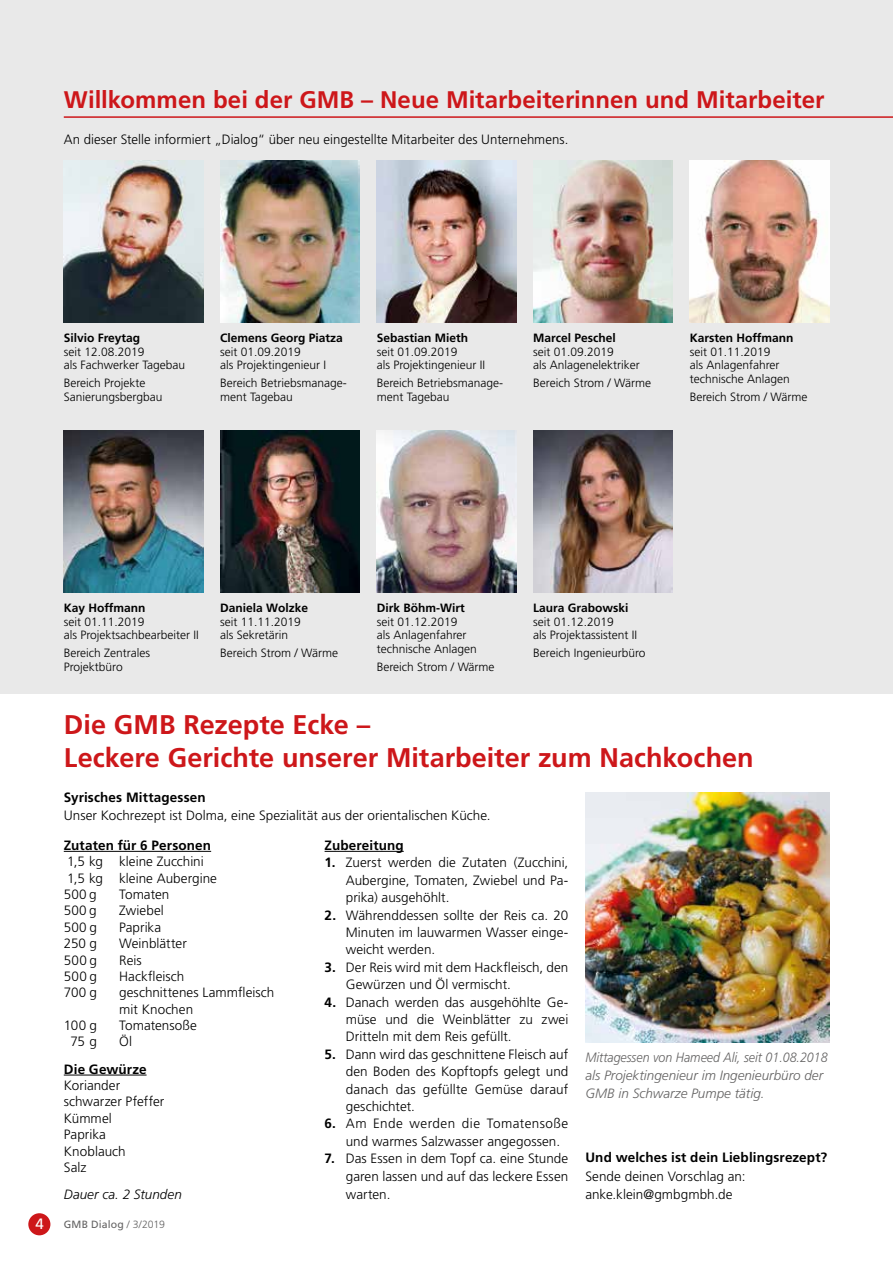
<style>
.page{position:relative;width:893px;height:1263px;background:#fff}
.page>*{position:absolute;margin:0;border:0;box-sizing:border-box;transform-origin:0 0}
.t1{font:700 27px/32.4px "Frutiger LT Std";color:#cd171a}
.t2{font:700 24px "Frutiger LT Std";color:#cd171a}
.t3{font:15px "Frutiger LT Std";color:#fff}
.t4{font:300 13.5px/17.4px "Frutiger LT Std";letter-spacing:.005em;color:#000}
.t5{font:italic 300 13.5px/18px "Frutiger LT Std";color:#646363;scale:.92 1}
.t6{font:700 13.5px "Frutiger LT Std";letter-spacing:.01em;color:#000}
.t7{font:italic 300 13.5px "Frutiger LT Std";letter-spacing:.005em;color:#000}
.t8{font:300 12px/13.5px "Frutiger LT Std";color:#000}
.t9{font:700 12px "Frutiger LT Std";color:#000}
.t10{font:10.5px "Frutiger LT Std";letter-spacing:.015em;color:#646363}
.s1{font-weight:300}
.s2{font-weight:700}
</style>
<div class="page">
<div style="left:28px;top:1213px;width:22px;height:22px;background:#cd171a;border-radius:50%"></div>
<div style="left:0;top:0;width:893px;height:693px;background:#e9e9e9"></div>
<img style="left:64px;top:161px;width:139px;height:162px">
<img style="left:220px;top:431px;width:140px;height:162px">
<img style="left:220px;top:161px;width:140px;height:162px">
<img style="left:377px;top:431px;width:139px;height:162px">
<img style="left:377px;top:161px;width:139px;height:162px">
<img style="left:690px;top:161px;width:139px;height:162px">
<img style="left:533px;top:161px;width:140px;height:162px">
<img style="left:64px;top:431px;width:139px;height:162px">
<img style="left:533px;top:431px;width:140px;height:162px">
<hr style="left:64px;top:116px;width:829px;height:2px;background:#cd171a">
<hr style="left:64px;top:851px;width:147px;height:1px;background:#000">
<hr style="left:64px;top:1075px;width:83px;height:1px;background:#000">
<hr style="left:325px;top:851px;width:79px;height:1px;background:#000">
<img style="left:585px;top:792px;width:244px;height:251px">
<h2 class="t2" style="left:64px;top:86px;width:762px">Willkommen bei der GMB – Neue Mitarbeiterinnen und Mitarbeiter</h2>
<p class="t4" style="left:64px;top:131px;width:506px">An dieser Stelle informiert „Dialog“ über neu eingestellte Mitarbeiter des Unternehmens.</p>
<p class="t9" style="left:64px;top:331px;width:78px">Silvio Freytag</p>
<p class="t8" style="left:64px;top:345px;width:123px">seit 12.08.2019<br>als Fachwerker Tagebau</p>
<p class="t8" style="left:64px;top:376px;width:100px">Bereich Projekte<br>Sanierungsbergbau</p>
<p class="t9" style="left:220px;top:331px;width:124px">Clemens Georg Piatza</p>
<p class="t8" style="left:220px;top:345px;width:107px">seit 01.09.2019<br>als Projektingenieur I</p>
<p class="t8" style="left:220px;top:376px;width:128px">Bereich Betriebsmanage&shy;ment Tagebau</p>
<p class="t9" style="left:377px;top:331px;width:93px">Sebastian Mieth</p>
<p class="t8" style="left:377px;top:345px;width:110px">seit 01.09.2019<br>als Projektingenieur II</p>
<p class="t8" style="left:377px;top:376px;width:128px">Bereich Betriebsmanage&shy;ment Tagebau</p>
<p class="t9" style="left:533px;top:331px;width:84px">Marcel Peschel</p>
<p class="t8" style="left:533px;top:345px;width:108px">seit 01.09.2019<br>als Anlagenelektriker</p>
<p class="t8" style="left:533px;top:376px;width:119px">Bereich Strom / Wärme</p>
<p class="t9" style="left:690px;top:331px;width:105px">Karsten Hoffmann</p>
<p class="t8" style="left:690px;top:345px;width:102px">seit 01.11.2019<br>als Anlagenfahrer technische Anlagen</p>
<p class="t8" style="left:690px;top:390px;width:119px">Bereich Strom / Wärme</p>
<p class="t9" style="left:64px;top:601px;width:83px">Kay Hoffmann</p>
<p class="t8" style="left:64px;top:615px;width:137px">seit 01.11.2019<br>als Projektsachbearbeiter II</p>
<p class="t8" style="left:64px;top:646px;width:88px">Bereich Zentrales<br>Projektbüro</p>
<p class="t9" style="left:220px;top:601px;width:89px">Daniela Wolzke</p>
<p class="t8" style="left:220px;top:615px;width:82px">seit 11.11.2019 als Sekretärin</p>
<p class="t8" style="left:220px;top:646px;width:119px">Bereich Strom / Wärme</p>
<p class="t9" style="left:377px;top:601px;width:90px">Dirk Böhm-Wirt</p>
<p class="t8" style="left:377px;top:615px;width:102px">seit 01.12.2019<br>als Anlagenfahrer technische Anlagen</p>
<p class="t8" style="left:377px;top:660px;width:119px">Bereich Strom / Wärme</p>
<p class="t9" style="left:533px;top:601px;width:97px">Laura Grabowski</p>
<p class="t8" style="left:533px;top:615px;width:105px">seit 01.12.2019<br>als Projektassistent II</p>
<p class="t8" style="left:533px;top:646px;width:114px">Bereich Ingenieurbüro</p>
<h1 class="t1" style="left:64px;top:709px;width:691px">Die GMB Rezepte Ecke –<br>Leckere Gerichte unserer Mitarbeiter zum Nachkochen</h1>
<p class="t6" style="left:64px;top:789px;width:144px">Syrisches Mittagessen</p>
<p class="t4" style="left:64px;top:806px;width:428px">Unser Kochrezept ist Dolma, eine Spezialität aus der orientalischen Küche.</p>
<p class="t6" style="left:64px;top:837px;width:149px">Zutaten für 6 Personen</p>
<p class="t4" style="left:64px;top:854px;width:155px;line-height:16.4px">1,5 kg kleine Zucchini<br>1,5 kg kleine Aubergine<br>500 g</p>
<p class="t4" style="left:119px;top:886px;width:52px">Tomaten</p>
<p class="t4" style="left:64px;top:902px;width:35px">500 g</p>
<p class="t4" style="left:119px;top:902px;width:46px">Zwiebel</p>
<p class="t4" style="left:64px;top:919px;width:35px">500 g</p>
<p class="t4" style="left:119px;top:919px;width:44px">Paprika</p>
<p class="t4" style="left:64px;top:935px;width:35px">250 g</p>
<p class="t4" style="left:119px;top:935px;width:69px">Weinblätter</p>
<p class="t4" style="left:64px;top:951px;width:35px">500 g</p>
<p class="t4" style="left:119px;top:951px;width:24px">Reis</p>
<p class="t4" style="left:64px;top:968px;width:35px">500 g</p>
<p class="t4" style="left:119px;top:968px;width:67px">Hackfleisch</p>
<p class="t4" style="left:64px;top:984px;width:35px">700 g</p>
<p class="t4" style="left:119px;top:985px;width:157px;line-height:16.4px">geschnittenes Lammfleisch mit Knochen</p>
<p class="t4" style="left:64px;top:1017px;width:35px">100 g</p>
<p class="t4" style="left:119px;top:1017px;width:79px">Tomatensoße</p>
<p class="t4" style="left:70px;top:1033px;width:28px">75 g</p>
<p class="t4" style="left:119px;top:1033px;width:14px">Öl</p>
<p class="t6" style="left:64px;top:1061px;width:84px">Die Gewürze</p>
<p class="t4" style="left:64px;top:1077px;width:102px;line-height:16.4px">Koriander schwarzer Pfeffer<br>Kümmel<br>Paprika<br>Knoblauch<br>Salz</p>
<p class="t7" style="left:64px;top:1187px;width:120px">Dauer ca. 2 Stunden</p>
<p class="t3" style="left:35px;top:1215px;width:10px">4</p>
<p class="t10" style="left:64px;top:1218px;width:103px">GMB Dialog <span class="s1">/ 3/2019</span></p>
<p class="t6" style="left:325px;top:837px;width:81px">Zubereitung</p>
<p class="t4" style="left:346px;top:854px;width:224px;text-align:justify;text-indent:-21px"><span class="s2">1.</span> Zuerst werden die Zutaten (Zucchini, Aubergine, Tomaten, Zwiebel und Pa&shy;prika) ausgehöhlt.</p>
<p class="t4" style="left:346px;top:906px;width:224px;text-align:justify;text-indent:-21px"><span class="s2">2.</span> Währenddessen sollte der Reis ca. 20<br>Minuten im lauwarmen Wasser einge&shy;weicht werden.</p>
<p class="t4" style="left:346px;top:959px;width:224px;text-indent:-21px"><span class="s2">3.</span> Der Reis wird mit dem Hackfleisch, den<br>Gewürzen und Öl vermischt.</p>
<p class="t4" style="left:346px;top:993px;width:224px;text-align:justify;text-indent:-21px"><span class="s2">4.</span> Danach werden das ausgehöhlte Ge&shy;müse und die Weinblätter zu zwei Dritteln mit dem Reis gefüllt.</p>
<p class="t4" style="left:346px;top:1046px;width:224px;text-align:justify;text-indent:-21px"><span class="s2">5.</span> Dann wird das geschnittene Fleisch auf den Boden des Kopftopfs gelegt und danach das gefüllte Gemüse darauf geschichtet.</p>
<p class="t4" style="left:346px;top:1115px;width:224px;text-indent:-21px"><span class="s2">6.</span> Am Ende werden die Tomatensoße und warmes Salzwasser angegossen.</p>
<p class="t4" style="left:346px;top:1150px;width:224px;line-height:18px;text-align:justify;text-indent:-21px"><span class="s2">7.</span> Das Essen in dem Topf ca. eine Stunde garen lassen und auf das leckere Essen warten.</p>
<p class="t6" style="left:585px;top:1149px;width:243px">Und welches ist dein Lieblingsrezept?</p>
<p class="t5" style="left:585px;top:1048px;width:265px">Mittagessen von Hameed Ali, seit 01.08.2018 als Projektingenieur im Ingenieurbüro der<br>GMB in Schwarze Pumpe tätig.</p>
<p class="t4" style="left:585px;top:1167px;width:162px;line-height:18.5px">Sende deinen Vorschlag an: anke.klein@gmbgmbh.de</p>
</div>
